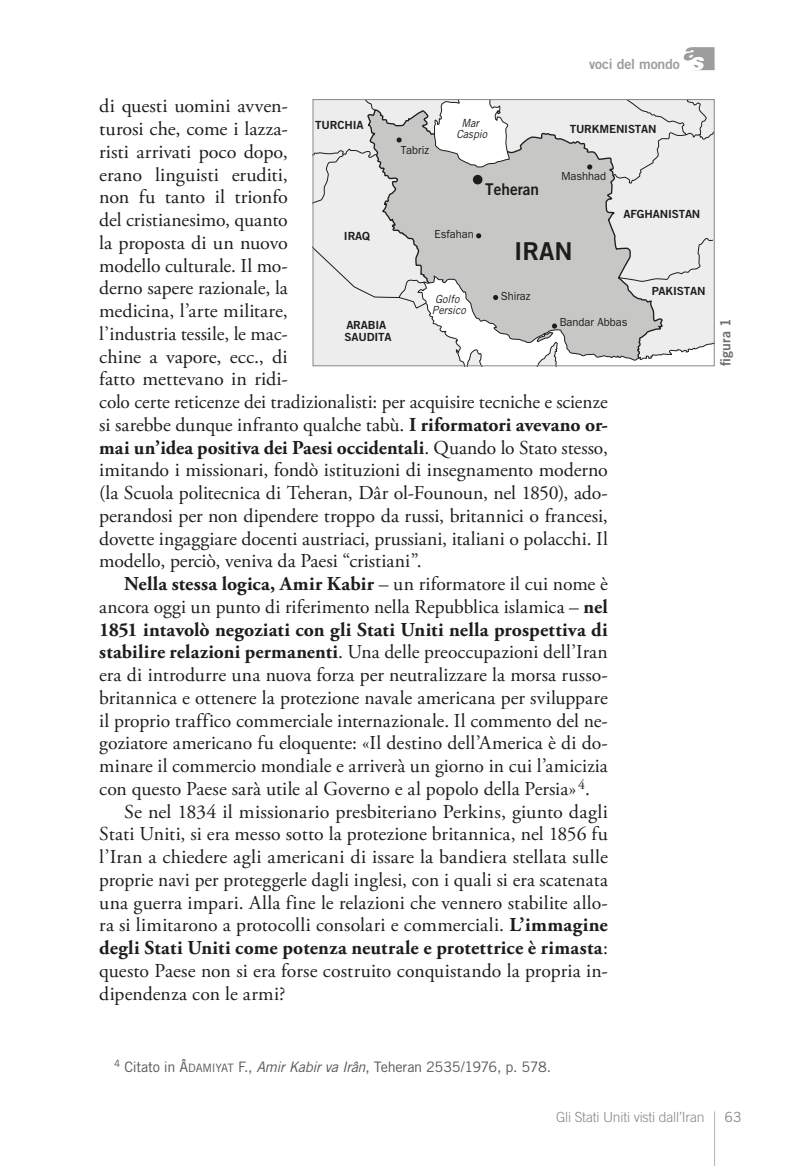
<style>
.page{position:relative;width:794px;height:1166px;background:#fff}
.page>*{position:absolute;margin:0;border:0;box-sizing:border-box;transform-origin:0 0}
.t1{font:24.68px "Trade Gothic LT Std Bd 2";color:#1d1d1b}
.t2{font:19.6px/22.8px "Adobe Garamond Pro";letter-spacing:.01em;color:#1d1d1b}
.t3{font:700 19.6px "Adobe Garamond Pro";letter-spacing:.01em;color:#1d1d1b}
.t4{font:19.6px "Adobe Garamond Pro";letter-spacing:.05em;color:#1d1d1b}
.t5{font:19.6px "Adobe Garamond Pro";letter-spacing:.035em;color:#1d1d1b}
.t6{font:16.1px "Trade Gothic LT Std Bd 2";color:#1d1d1b;scale:.95 1}
.t7{font:14.35px "Trade Gothic LT Std";letter-spacing:-.025em;color:#575756}
.t8{font:300 14px "Trade Gothic LT Std";letter-spacing:-.015em;color:#878787}
.t9{font:14px "Trade Gothic LT Std Bd 2";letter-spacing:-.01em;color:#9d9d9d}
.t10{font:14px "Trade Gothic LT Std Bd 2";color:#70706f}
.t11{font:14px "Trade Gothic LT Std";color:#878787}
.t12{font:11.72px "ITC Franklin Gothic Std";color:#1d1d1b;scale:.95 1}
.t13{font:11.2px/11.7px "Trade Gothic LT Std Bd 2";letter-spacing:-.015em;color:#1d1d1b;scale:1.04 1}
.t14{font:italic 11.2px/11.2px "Trade Gothic LT Std";color:#1d1d1b;text-align:center;scale:.95 1}
.s1{font-weight:700}
.s2{font-weight:400}
.s3{font-family:"Trade Gothic LT Std SC800"}
.s4{font-family:"Trade Gothic LT Std SC800";font-size:11.55px}
.s5{font-style:italic}
</style>
<div class="page">
<hr style="left:714px;top:1111px;width:1px;height:55px;background:#b2b2b2">
<div style="left:694px;top:47px;width:20px;height:23px;background:#9d9d9d"></div>
<svg style="left:683px;top:47px;width:21px;height:23px"></svg>
<div style="left:313px;top:99px;width:401px;height:267px;background:#ededed"></div>
<svg style="left:367px;top:109px;width:248px;height:124px"></svg>
<svg style="left:612px;top:101px;width:100px;height:83px"></svg>
<svg style="left:366px;top:101px;width:9px;height:10px"></svg>
<svg style="left:315px;top:149px;width:62px;height:55px"></svg>
<div style="left:473px;top:175px;width:9px;height:9px;background:#1d1d1b;border-radius:50%"></div>
<svg style="left:396px;top:137px;width:6px;height:6px"></svg>
<svg style="left:587px;top:164px;width:5px;height:6px"></svg>
<svg style="left:434px;top:101px;width:76px;height:67px;background:#eaeaea"></svg>
<svg style="left:315px;top:233px;width:397px;height:131px"></svg>
<div style="left:313px;top:99px;width:401px;height:267px;border:1px solid #878787"></div>
<p class="t9" style="left:589px;top:56px;width:92px">voci del mondo</p>
<p class="t2" style="left:99px;top:95px;width:510px">di questi uomini avven-<br>turosi che, come i lazza-<br>risti arrivati poco dopo,<br>erano linguisti eruditi,<br>non fu tanto il trionfo<br>del cristianesimo, quanto<br>la proposta di un nuovo<br>modello culturale. Il mo-<br>derno sapere razionale, la<br>medicina, l’arte militare,<br>l’industria tessile, le mac-<br>chine a vapore, ecc., di<br>fatto mettevano in ridi-<br>colo certe reticenze dei tradizionalisti: per acquisire tecniche e scienze si sarebbe dunque infranto qualche tabù. <span class="s1">I riformatori avevano or&shy;mai un’idea positiva dei Paesi occidentali</span>. Quando lo Stato stesso, imitando i missionari, fondò istituzioni di insegnamento moderno (la Scuola politecnica di Teheran, Dâr ol-Founoun, nel 1850), ado&shy;perandosi per non dipendere troppo da russi, britannici o francesi, dovette ingaggiare docenti austriaci, prussiani, italiani o polacchi. Il modello, perciò, veniva da Paesi “cristiani”.</p>
<p class="t3" style="left:124px;top:572px;width:485px">Nella stessa logica, Amir Kabir <span class="s2">– un riformatore il cui nome è</span></p>
<p class="t2" style="left:99px;top:596px;width:510px">ancora oggi un punto di riferimento nella Repubblica islamica – <span class="s1">nel</span></p>
<p class="t3" style="left:99px;top:618px;width:510px">1851 intavolò negoziati con gli Stati Uniti nella prospettiva di</p>
<p class="t2" style="left:99px;top:641px;width:510px"><span class="s1">stabilire relazioni permanenti</span>. Una delle preoccupazioni dell’Iran</p>
<p class="t2" style="left:99px;top:664px;width:510px">era di introdurre una nuova forza per neutralizzare la morsa russo-</p>
<p class="t2" style="left:99px;top:687px;width:510px">britannica e ottenere la protezione navale americana per sviluppare</p>
<p class="t2" style="left:99px;top:710px;width:510px">il proprio traffico commerciale internazionale. Il commento del ne-</p>
<p class="t2" style="left:99px;top:732px;width:510px">goziatore americano fu eloquente: «Il destino dell’America è di do-</p>
<p class="t2" style="left:99px;top:755px;width:508px">minare il commercio mondiale e arriverà un giorno in cui l’amicizia</p>
<p class="t2" style="left:99px;top:778px;width:492px">con questo Paese sarà utile al Governo e al popolo della Persia»<sup>4</sup>.</p>
<p class="t2" style="left:124px;top:801px;width:485px">Se nel 1834 il missionario presbiteriano Perkins, giunto dagli</p>
<p class="t2" style="left:99px;top:823px;width:510px">Stati Uniti, si era messo sotto la protezione britannica, nel 1856 fu</p>
<p class="t4" style="left:99px;top:845px;width:510px">l’Iran a chiedere agli americani di issare la bandiera stellata sulle</p>
<p class="t2" style="left:99px;top:869px;width:509px">proprie navi per proteggerle dagli inglesi, con i quali si era scatenata</p>
<p class="t5" style="left:99px;top:891px;width:510px">una guerra impari. Alla fine le relazioni che vennero stabilite allo-</p>
<p class="t2" style="left:99px;top:914px;width:510px">ra si limitarono a protocolli consolari e commerciali. <span class="s1">L’immagine</span></p>
<p class="t3" style="left:99px;top:936px;width:510px">degli Stati Uniti come potenza neutrale e protettrice è rimasta<span class="s2">:</span></p>
<p class="t2" style="left:99px;top:960px;width:510px">questo Paese non si era forse costruito conquistando la propria in-</p>
<p class="t2" style="left:99px;top:983px;width:188px">dipendenza con le armi?</p>
<p class="t14" style="left:456px;top:118px;width:34px">Mar<br>Caspio</p>
<p class="t13" style="left:315px;top:119px;width:48px">TURCHIA</p>
<p class="t13" style="left:569px;top:123px;width:85px">TURKMENISTAN</p>
<p class="t12" style="left:401px;top:143px;width:31px">Tabriz</p>
<p class="t12" style="left:561px;top:169px;width:49px">Mashhad</p>
<p class="t6" style="left:485px;top:179px;width:58px">Teheran</p>
<p class="t13" style="left:623px;top:208px;width:75px">AFGHANISTAN</p>
<p class="t12" style="left:434px;top:228px;width:43px">Esfahan</p>
<p class="t13" style="left:344px;top:230px;width:27px">IRAQ</p>
<p class="t1" style="left:514px;top:236px;width:60px">IRAN</p>
<p class="t13" style="left:651px;top:285px;width:53px">PAKISTAN</p>
<p class="t12" style="left:501px;top:289px;width:33px">Shiraz</p>
<p class="t14" style="left:432px;top:293px;width:37px;text-align:left">Golfo<br>Persico</p>
<p class="t12" style="left:560px;top:315px;width:73px">Bandar Abbas</p>
<p class="t13" style="left:344px;top:319px;width:47px">ARABIA<br>SAUDITA</p>
<p class="t10" style="left:717px;top:366px;width:49px;rotate:-90deg">figura 1</p>
<p class="t7" style="left:114px;top:1058px;width:438px"><sup>4</sup> Citato in <span class="s3">Â</span><span class="s4">DAM IYAT</span> F., <span class="s5">Amir Kabir va Irân</span>, Teheran 2535/1976, p. 578.</p>
<p class="t8" style="left:556px;top:1108px;width:150px">Gli Stati Uniti visti dall’Iran</p>
<p class="t11" style="left:724px;top:1108px;width:19px">63</p>
</div>
